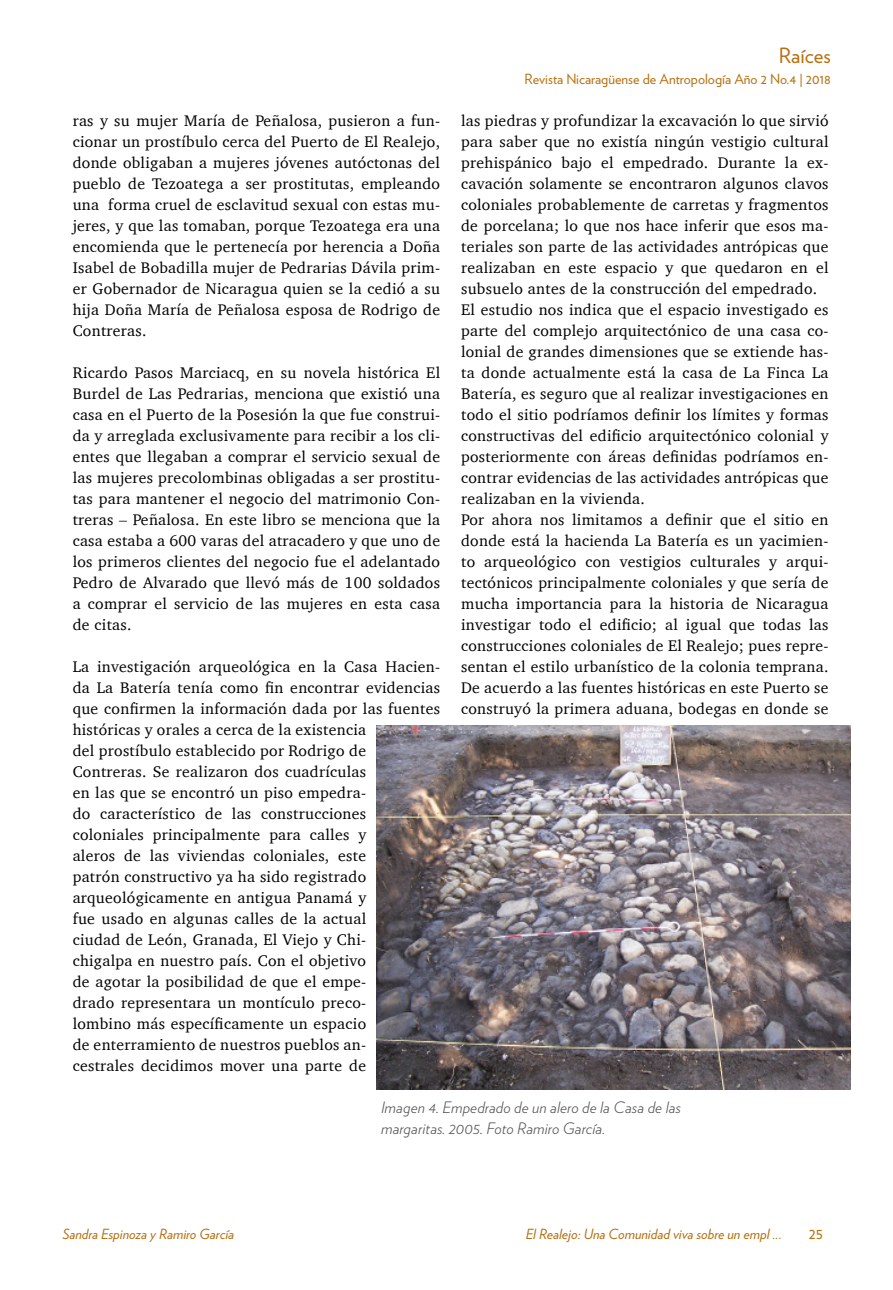
<style>
.page{position:relative;width:893px;height:1290px;background:#fff}
.page>*{position:absolute;margin:0;border:0;box-sizing:border-box;transform-origin:0 0}
.t1{font:21px "Verlag";color:#b7700f}
.CUERPO_DE_TEXTO{font:15.75px/21px "Charter";letter-spacing:.02em;color:#000;text-align:justify}
.t2{font:italic 300 15.75px/21px "Verlag";letter-spacing:.01em;color:#535355}
.t3{font:15.75px "Verlag";color:#b7700f}
.t4{font:italic 14px "Verlag";color:#b7700f}
.t5{font:14px "Verlag";color:#b7700f}
</style>
<div class="page">
<img style="left:376px;top:725px;width:475px;height:364px">
<p class="CUERPO_DE_TEXTO" style="left:73px;top:110px;width:369px">ras y su mujer María de Peñalosa, pusieron a fun&shy;cionar un prostíbulo cerca del Puerto de El Realejo, donde obligaban a mujeres jóvenes autóctonas del pueblo de Tezoatega a ser prostitutas, empleando una forma cruel de esclavitud sexual con estas mu&shy;jeres, y que las tomaban, porque Tezoatega era una encomienda que le pertenecía por herencia a Doña Isabel de Bobadilla mujer de Pedrarias Dávila prim&shy;er Gobernador de Nicaragua quien se la cedió a su hija Doña María de Peñalosa esposa de Rodrigo de Contreras.</p>
<p class="CUERPO_DE_TEXTO" style="left:73px;top:362px;width:369px">Ricardo Pasos Marciacq, en su novela histórica El Burdel de Las Pedrarias, menciona que existió una casa en el Puerto de la Posesión la que fue construi&shy;da y arreglada exclusivamente para recibir a los cli&shy;entes que llegaban a comprar el servicio sexual de las mujeres precolombinas obligadas a ser prostitu&shy;tas para mantener el negocio del matrimonio Con&shy;treras – Peñalosa. En este libro se menciona que la casa estaba a 600 varas del atracadero y que uno de los primeros clientes del negocio fue el adelantado Pedro de Alvarado que llevó más de 100 soldados a comprar el servicio de las mujeres en esta casa de citas.</p>
<p class="CUERPO_DE_TEXTO" style="left:73px;top:656px;width:369px;text-align:left">La investigación arqueológica en la Casa Hacien&shy;da La Batería tenía como fin encontrar evidencias que confirmen la información dada por las fuentes históricas y orales a cerca de la existencia<br>del prostíbulo establecido por Rodrigo de Contreras. Se realizaron dos cuadrículas<br>en las que se encontró un piso empedra-<br>do característico de las construcciones coloniales principalmente para calles y<br>aleros de las viviendas coloniales, este<br>patrón constructivo ya ha sido registrado arqueológicamente en antigua Panamá y<br>fue usado en algunas calles de la actual<br>ciudad de León, Granada, El Viejo y Chi-<br>chigalpa en nuestro país. Con el objetivo<br>de agotar la posibilidad de que el empe-<br>drado representara un montículo preco-<br>lombino más específicamente un espacio<br>de enterramiento de nuestros pueblos an-<br>cestrales decidimos mover una parte de</p>
<h1 class="t1" style="left:779px;top:40px;width:53px">Raíces</h1>
<p class="t5" style="left:525px;top:68px;width:308px">Revista Nicaragüense de Antropología Año 2 No.4 | 2018</p>
<p class="CUERPO_DE_TEXTO" style="left:461px;top:110px;width:369px">las piedras y profundizar la excavación lo que sirvió para saber que no existía ningún vestigio cultural prehispánico bajo el empedrado. Durante la ex&shy;cavación solamente se encontraron algunos clavos coloniales probablemente de carretas y fragmentos de porcelana; lo que nos hace inferir que esos ma&shy;teriales son parte de las actividades antrópicas que realizaban en este espacio y que quedaron en el subsuelo antes de la construcción del empedrado.</p>
<p class="CUERPO_DE_TEXTO" style="left:461px;top:299px;width:369px">El estudio nos indica que el espacio investigado es parte del complejo arquitectónico de una casa co&shy;lonial de grandes dimensiones que se extiende has&shy;ta donde actualmente está la casa de La Finca La Batería, es seguro que al realizar investigaciones en todo el sitio podríamos definir los límites y formas constructivas del edificio arquitectónico colonial y posteriormente con áreas definidas podríamos en&shy;contrar evidencias de las actividades antrópicas que realizaban en la vivienda.</p>
<p class="CUERPO_DE_TEXTO" style="left:461px;top:509px;width:369px">Por ahora nos limitamos a definir que el sitio en donde está la hacienda La Batería es un yacimien&shy;to arqueológico con vestigios culturales y arqui&shy;tectónicos principalmente coloniales y que sería de mucha importancia para la historia de Nicaragua investigar todo el edificio; al igual que todas las construcciones coloniales de El Realejo; pues repre&shy;sentan el estilo urbanístico de la colonia temprana.<br>De acuerdo a las fuentes históricas en este Puerto se construyó la primera aduana, bodegas en donde se</p>
<p class="t2" style="left:381px;top:1096px;width:302px">Imagen 4. Empedrado de un alero de la Casa de las margaritas. 2005. Foto Ramiro García.</p>
<p class="t4" style="left:63px;top:1223px;width:173px">Sandra Espinoza y Ramiro García</p>
<p class="t4" style="left:526px;top:1223px;width:257px">El Realejo: Una Comunidad viva sobre un empl ...</p>
<p class="t3" style="left:809px;top:1221px;width:16px">25</p>
</div>
